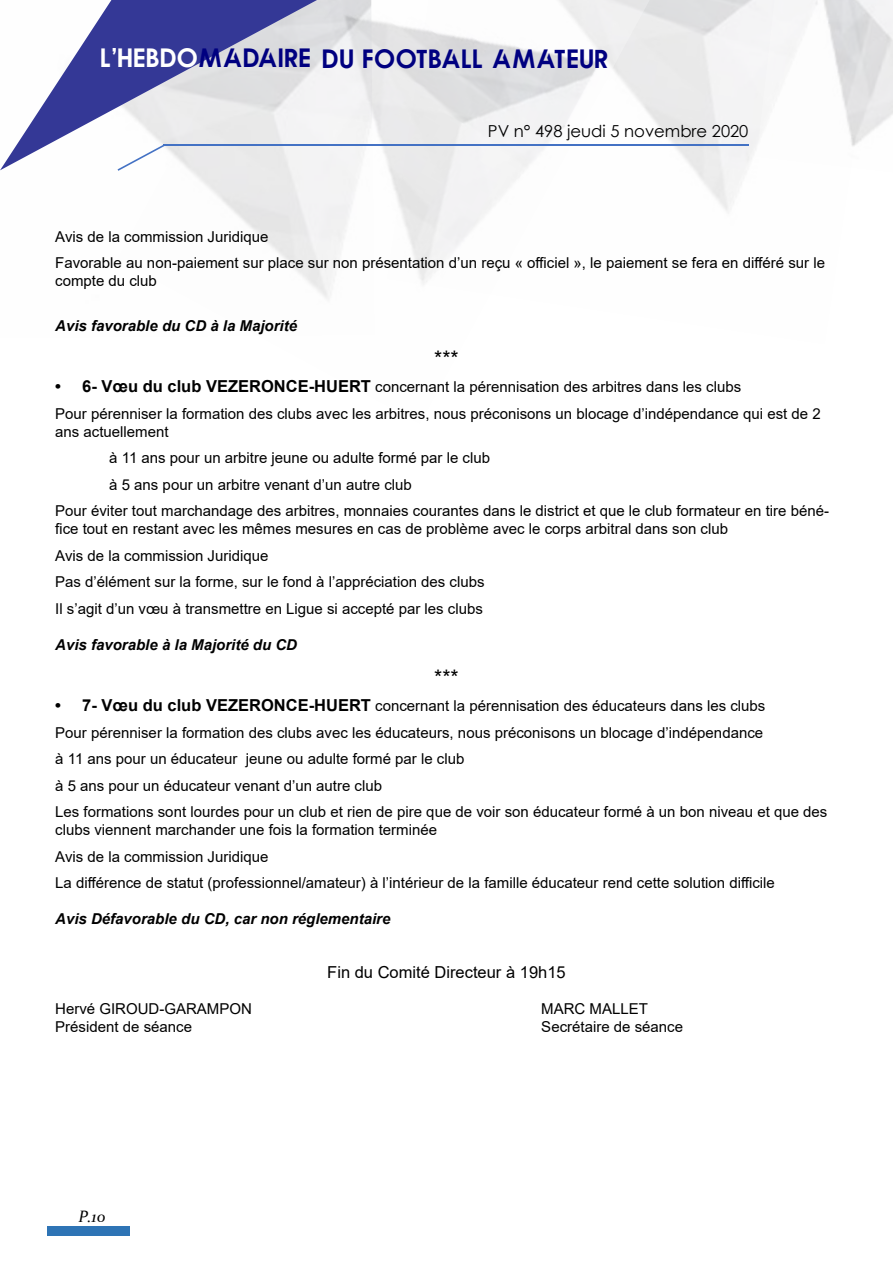
<style>
.page{position:relative;width:893px;height:1263px;background:#fff}
.page>*{position:absolute;margin:0;border:0;box-sizing:border-box;transform-origin:0 0}
.t1{font:700 27px "Qualy";color:#000080}
.t2{font:21px "Arial";color:#000}
.t3{font:16.5px "Arial";color:#000}
.t4{font:16.5px "Century Gothic";color:#000}
.t5{font:italic 16.5px "Constantia";color:#000}
.t6{font:15px/26.5px "Arial";color:#000}
.t7{font:italic 700 15px "Arial";color:#000}
.s1{color:#fff}
.s2{font-weight:700;font-size:16.5px}
</style>
<div class="page">
<img style="left:699px;top:0;width:58px;height:211px">
<img style="left:389px;top:0;width:310px;height:284px">
<svg style="left:0;top:170px;width:357px;height:129px"></svg>
<svg style="left:0;top:0;width:571px;height:170px"></svg>
<hr style="left:163px;top:145px;width:585px;height:1px;background:#4472c4">
<svg style="left:118px;top:145px;width:46px;height:26px"></svg>
<div style="left:47px;top:1226px;width:83px;height:10px;background:#2e74b5"></div>
<img style="left:757px;top:0;width:136px;height:146px">
<h1 class="t1" style="left:102px;top:43px;width:510px"><span class="s1">L’HEBDO</span>MADAIRE DU FOOTBALL AMATEUR</h1>
<p class="t4" style="left:488px;top:119px;width:262px">PV n° 498 jeudi 5 novembre 2020</p>
<p class="t6" style="left:55px;top:223px;width:771px">Avis de la commission Juridique<br>Favorable au non-paiement sur place sur non présentation d’un reçu « officiel », le paiement se fera en différé sur le</p>
<p class="t6" style="left:55px;top:267px;width:103px">compte du club</p>
<p class="t7" style="left:55px;top:315px;width:243px">Avis favorable du CD à la Majorité</p>
<h2 class="t2" style="left:434px;top:344px;width:26px">***</h2>
<p class="t6" style="left:55px;top:374px;width:767px"><span class="s2">• 6- Vœu du club VEZERONCE-HUERT</span> concernant la pérennisation des arbitres dans les clubs<br>Pour pérenniser la formation des clubs avec les arbitres, nous préconisons un blocage d’indépendance qui est de 2</p>
<p class="t6" style="left:55px;top:418px;width:115px">ans actuellement</p>
<p class="t6" style="left:109px;top:445px;width:382px">à 11 ans pour un arbitre jeune ou adulte formé par le club</p>
<p class="t6" style="left:109px;top:471px;width:304px">à 5 ans pour un arbitre venant d’un autre club</p>
<p class="t6" style="left:55px;top:498px;width:775px">Pour éviter tout marchandage des arbitres, monnaies courantes dans le district et que le club formateur en tire béné-</p>
<p class="t6" style="left:55px;top:516px;width:674px">fice tout en restant avec les mêmes mesures en cas de problème avec le corps arbitral dans son club Avis de la commission Juridique<br>Pas d’élément sur la forme, sur le fond à l’appréciation des clubs<br>Il s’agit d’un vœu à transmettre en Ligue si accepté par les clubs</p>
<p class="t7" style="left:55px;top:634px;width:243px">Avis favorable à la Majorité du CD</p>
<h2 class="t2" style="left:434px;top:663px;width:26px">***</h2>
<p class="t6" style="left:55px;top:693px;width:774px"><span class="s2">• 7- Vœu du club VEZERONCE-HUERT</span> concernant la pérennisation des éducateurs dans les clubs<br>Pour pérenniser la formation des clubs avec les éducateurs, nous préconisons un blocage d’indépendance<br>à 11 ans pour un éducateur jeune ou adulte formé par le club<br>à 5 ans pour un éducateur venant d’un autre club<br>Les formations sont lourdes pour un club et rien de pire que de voir son éducateur formé à un bon niveau et que des</p>
<p class="t6" style="left:55px;top:817px;width:721px">clubs viennent marchander une fois la formation terminée<br>Avis de la commission Juridique<br>La différence de statut (professionnel/amateur) à l’intérieur de la famille éducateur rend cette solution difficile</p>
<p class="t7" style="left:55px;top:909px;width:337px">Avis Défavorable du CD, car non réglementaire</p>
<p class="t3" style="left:327px;top:961px;width:240px">Fin du Comité Directeur à 19h15</p>
<p class="t6" style="left:55px;top:996px;width:198px">Hervé GIROUD-GARAMPON</p>
<p class="t6" style="left:541px;top:996px;width:108px">MARC MALLET</p>
<p class="t6" style="left:55px;top:1014px;width:138px">Président de séance</p>
<p class="t6" style="left:541px;top:1014px;width:143px">Secrétaire de séance</p>
<p class="t5" style="left:78px;top:1205px;width:29px">P.10</p>
</div>
